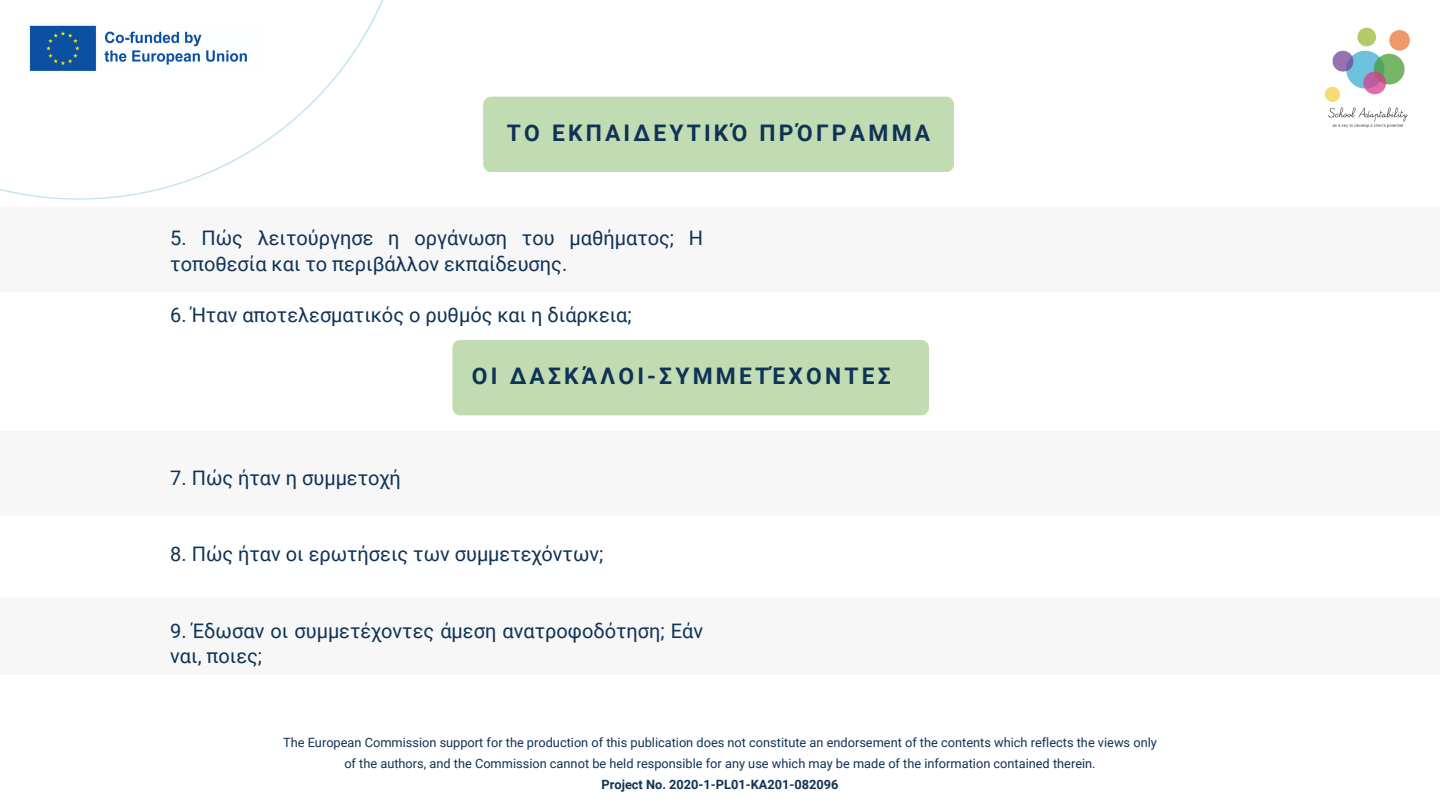
<style>
.page{position:relative;width:1440px;height:810px;background:#fff}
.page>*{position:absolute;margin:0;border:0;box-sizing:border-box;transform-origin:0 0}
.t1{font:700 22.8px "Roboto";letter-spacing:.14em;color:#0f3256}
.t2{font:20px/25.5px "Roboto";color:#0f3256}
.t3{font:12.8px/21px "Roboto";color:#0f3256;text-align:center}
.t4{font:700 12.8px "Roboto";color:#0f3256}
</style>
<div class="page">
<img style="left:1324px;top:27px;width:86px;height:101px">
<svg style="left:0;top:0;width:384px;height:200px"></svg>
<div style="left:483px;top:97px;width:471px;height:75px;background:#c1dcb2;border-radius:8px"></div>
<div style="left:452px;top:340px;width:477px;height:75px;background:#c1dcb2;border-radius:8px"></div>
<p class="t1" style="left:507px;top:120px;width:425px">ΤΟ ΕΚΠΑΙΔΕΥΤΙΚΌ ΠΡΌΓΡΑΜΜΑ</p>
<p class="t2" style="left:170px;top:226px;width:534px">5. Πώς λειτούργησε η οργάνωση του μαθήματος; Η τοποθεσία και το περιβάλλον εκπαίδευσης.</p>
<p class="t2" style="left:170px;top:302px;width:463px">6. Ήταν αποτελεσματικός ο ρυθμός και η διάρκεια;</p>
<p class="t2" style="left:170px;top:465px;width:232px">7. Πώς ήταν η συμμετοχή</p>
<p class="t1" style="left:472px;top:363px;width:420px">ΟΙ ΔΑΣΚΆΛΟΙ-ΣΥΜΜΕΤΈΧΟΝΤΕΣ</p>
<p class="t2" style="left:170px;top:542px;width:435px">8. Πώς ήταν οι ερωτήσεις των συμμετεχόντων;</p>
<p class="t2" style="left:170px;top:618px;width:534px">9. Έδωσαν οι συμμετέχοντες άμεση ανατροφοδότηση; Εάν ναι, ποιες;</p>
<p class="t3" style="left:283px;top:732px;width:875px">The European Commission support for the production of this publication does not constitute an endorsement of the contents which reflects the views only of the authors, and the Commission cannot be held responsible for any use which may be made of the information contained therein.</p>
<p class="t4" style="left:602px;top:777px;width:238px">Project No. 2020-1-PL01-KA201-082096</p>
</div>
